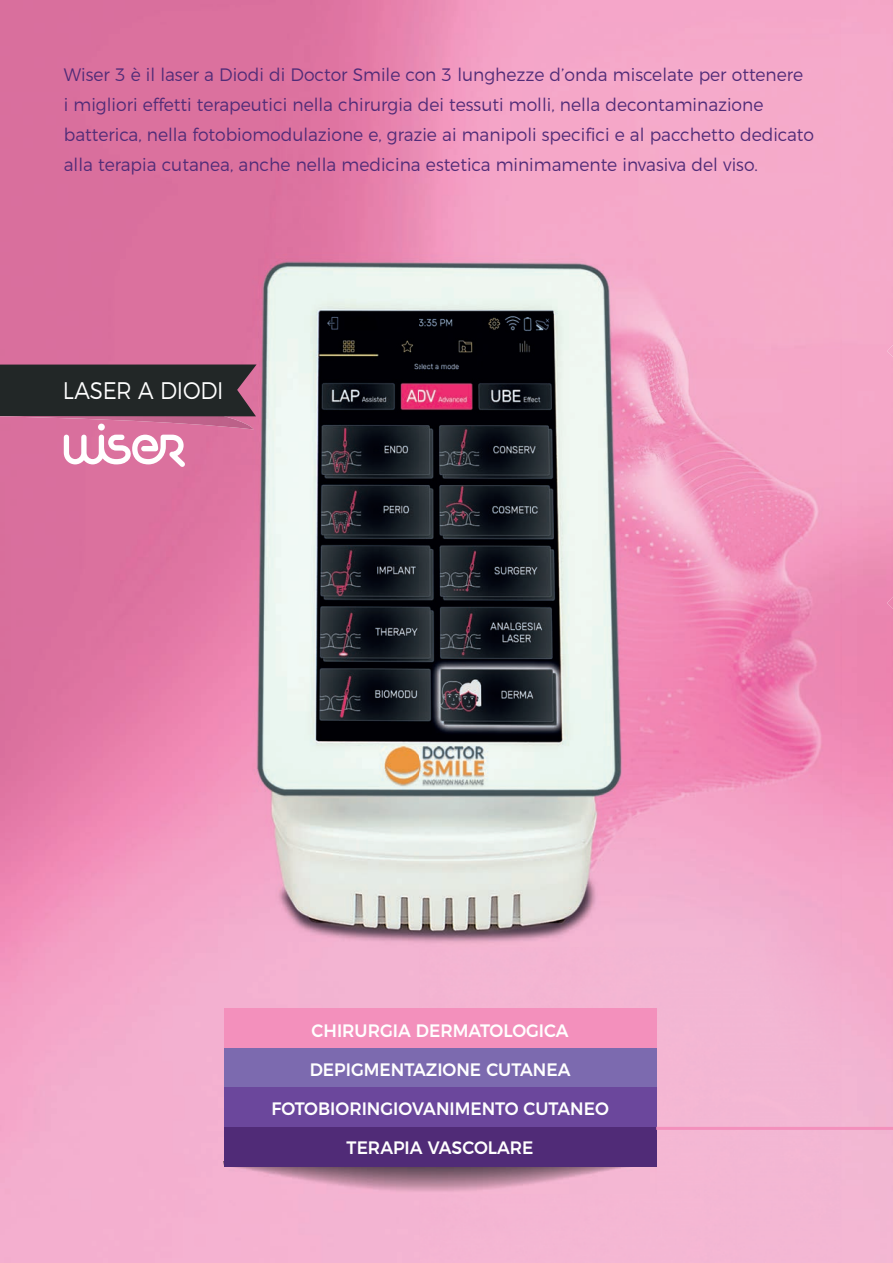
<style>
.page{position:relative;width:893px;height:1263px;background:#fff}
.page>*{position:absolute;margin:0;border:0;box-sizing:border-box;transform-origin:0 0}
.t1{font:300 24px "Montserrat";letter-spacing:-.01em;color:#fff;scale:.9 1}
.t2{font:300 18px/30px "Montserrat";color:#502b77;scale:.95 1}
.t3{font:500 18px/39px "Montserrat";color:#fff;text-align:center;scale:.95 1}
</style>
<div class="page">
<img style="left:0;top:0;width:893px;height:1263px">
<div style="left:98px;top:424px;width:7px;height:6px;background:#fff;border-radius:50%"></div>
<svg style="left:64px;top:435px;width:121px;height:32px"></svg>
<img style="left:0;top:416px;width:254px;height:13px">
<div style="left:0;top:364px;width:257px;height:52px;background:#222727"></div>
<svg style="left:887px;top:345px;width:6px;height:12px"></svg>
<img style="left:224px;top:1166px;width:432px;height:27px">
<div style="left:224px;top:1008px;width:432px;height:40px;background:#f390bc"></div>
<div style="left:224px;top:1048px;width:432px;height:39px;background:#7c6aaf"></div>
<div style="left:224px;top:1087px;width:432px;height:40px;background:#6b479c"></div>
<div style="left:224px;top:1127px;width:432px;height:39px;background:#502b77"></div>
<svg style="left:887px;top:597px;width:6px;height:12px"></svg>
<hr style="left:656px;top:1127px;width:237px;height:3px;background:#f390bc">
<p class="t2" style="left:64px;top:58px;width:791px">Wiser 3 è il laser a Diodi di Doctor Smile con 3 lunghezze d’onda miscelate per ottenere<br>i migliori effetti terapeutici nella chirurgia dei tessuti molli, nella decontaminazione batterica, nella fotobiomodulazione e, grazie ai manipoli specifici e al pacchetto dedicato alla terapia cutanea, anche nella medicina estetica minimamente invasiva del viso.</p>
<h1 class="t1" style="left:63px;top:371px;width:180px">LASER A DIODI</h1>
<p class="t3" style="left:271px;top:1009px;width:357px">CHIRURGIA DERMATOLOGICA<br>DEPIGMENTAZIONE CUTANEA<br>FOTOBIORINGIOVANIMENTO CUTANEO<br>TERAPIA VASCOLARE</p>
</div>
